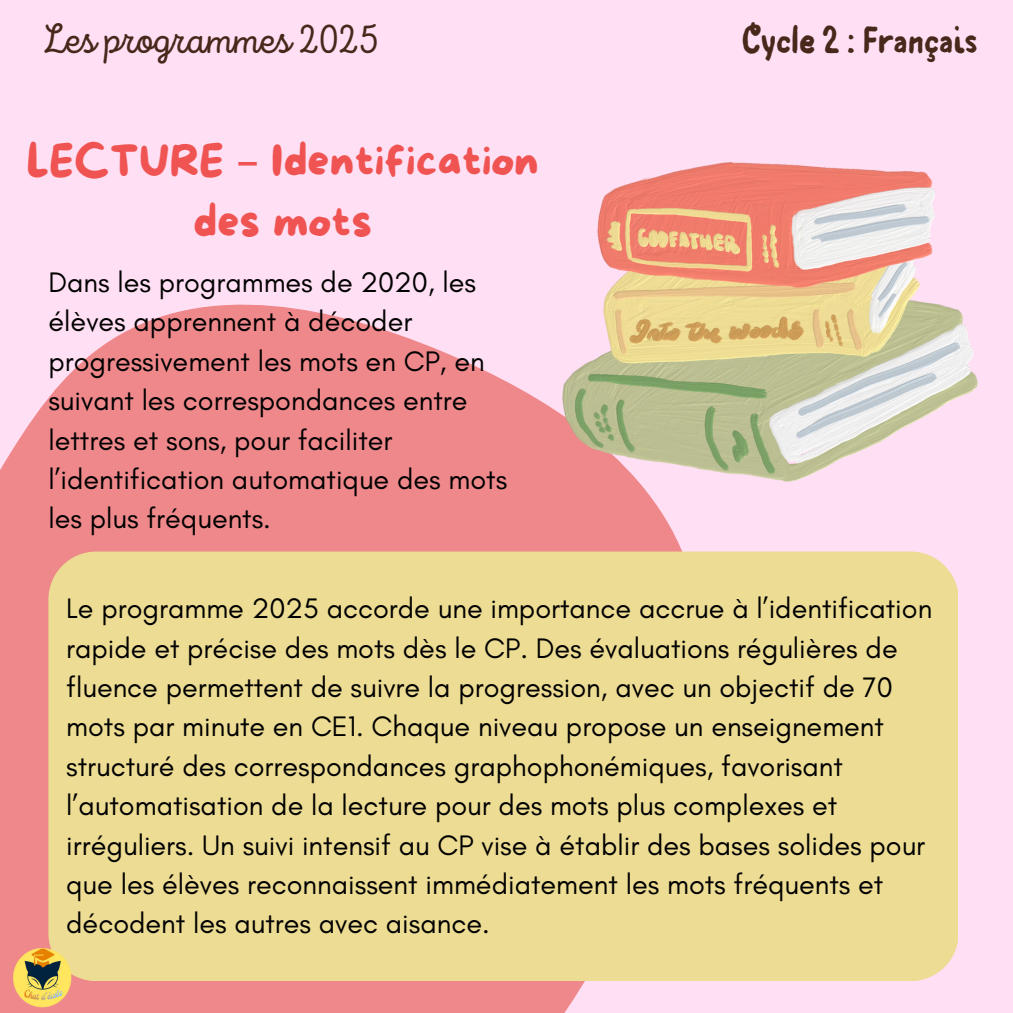
<style>
.page{position:relative;width:1013px;height:1013px;background:#fff}
.page>*{position:absolute;margin:0;border:0;box-sizing:border-box;transform-origin:0 0}
.t1{font:43.75px/61px "More Sugar";color:#f05452;text-align:center}
.t2{font:42.5px "Intro Script";color:#47281b}
.t3{font:37.5px "Rabbits Bro";color:#47281b}
.t4{font:28.75px/39.4px "Glacial Indifference";color:#000}
.s1{font-family:"Noto Sans Gurmukhi"}
</style>
<div class="page">
<div style="left:0;top:0;width:1012px;height:1012px;background:#ffdff3"></div>
<svg style="left:0;top:304px;width:682px;height:708px;fill:#ee888b"></svg>
<div style="left:48px;top:551px;width:909px;height:430px;background:#eddc93"></div>
<img style="left:0;top:947px;width:87px;height:65px">
<img style="left:563px;top:163px;width:414px;height:319px">
<p class="t2" style="left:42px;top:21px;width:338px">Les programmes 2025</p>
<p class="t3" style="left:742px;top:14px;width:237px">Cycle 2 : Français</p>
<p class="t1" style="left:26px;top:132px;width:514px">LECTURE <span class="s1">–</span> Identification des mots</p>
<p class="t4" style="left:48px;top:262px;width:460px">Dans les programmes de 2020, les élèves apprennent à décoder progressivement les mots en CP, en suivant les correspondances entre lettres et sons, pour faciliter l’identification automatique des mots les plus fréquents.</p>
<h1 class="t4" style="left:66px;top:588px;width:867px">Le programme 2025 accorde une importance accrue à l’identification rapide et précise des mots dès le CP. Des évaluations régulières de fluence permettent de suivre la progression, avec un objectif de 70 mots par minute en CE1. Chaque niveau propose un enseignement structuré des correspondances graphophonémiques, favorisant l’automatisation de la lecture pour des mots plus complexes et irréguliers. Un suivi intensif au CP vise à établir des bases solides pour que les élèves reconnaissent immédiatement les mots fréquents et décodent les autres avec aisance.</h1>
</div>
